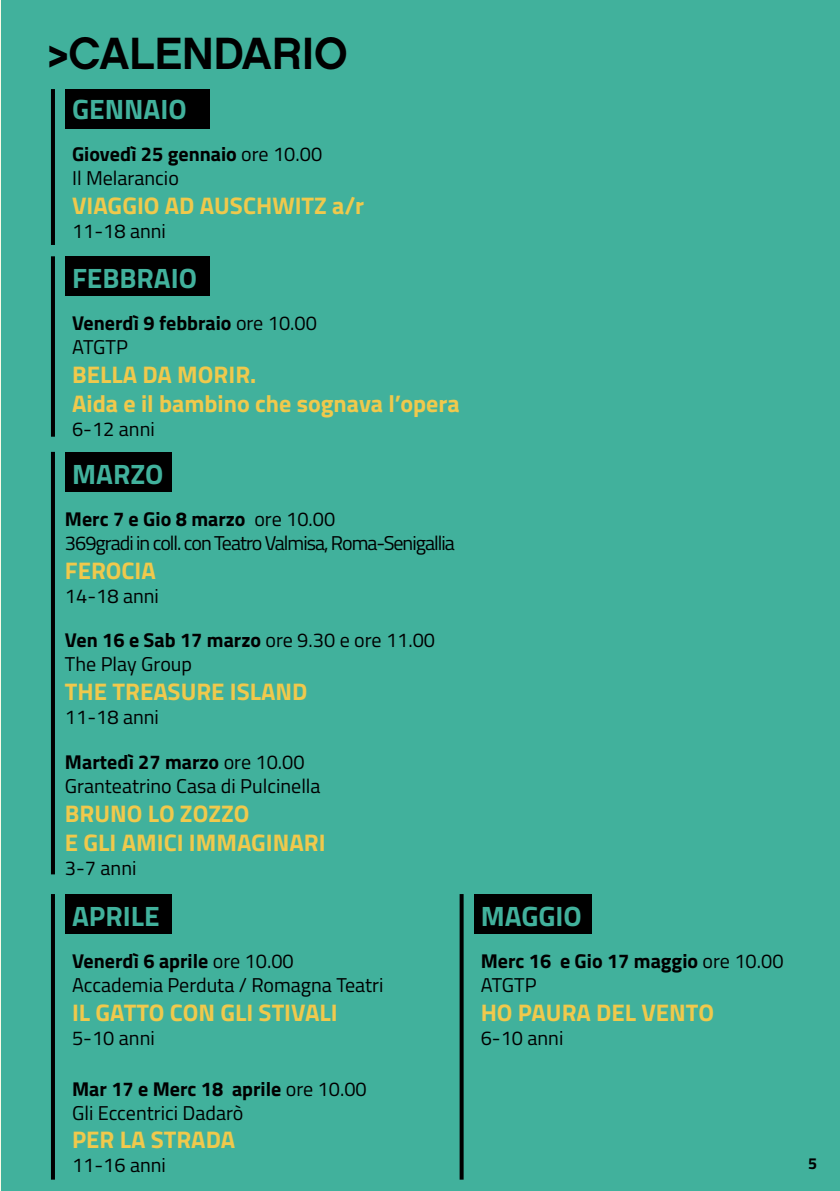
<style>
.page{position:relative;width:840px;height:1191px;background:#fff}
.page>*{position:absolute;margin:0;border:0;box-sizing:border-box;transform-origin:0 0}
.t1{font:45px "Chalet New York Nineteen Sixty";color:#000}
.t2{font:700 28px "Titillium Web";color:#41b19c}
.t3{font:700 24px/28.8px "Titillium Web";color:#f0c94c}
.t4{font:20px/24px "Titillium Web";color:#000}
.t5{font:20px/24px "Titillium Web";letter-spacing:-.05em;color:#000}
.t6{font:700 20px/24px "Titillium Web";color:#000}
.t7{font:700 16px "Titillium Web";color:#000}
.s1{font-weight:700}
.s2{font-weight:400}
</style>
<div class="page">
<div style="left:0;top:0;width:839px;height:1191px;background:#41b19c"></div>
<hr style="left:0;top:0;width:1px;height:1191px;background:#fbfae6">
<hr style="left:51px;top:452px;width:4px;height:422px;background:#000">
<hr style="left:51px;top:89px;width:4px;height:156px;background:#000">
<hr style="left:51px;top:256px;width:4px;height:181px;background:#000">
<hr style="left:51px;top:894px;width:4px;height:285px;background:#000">
<svg style="left:459px;top:894px;width:4px;height:285px"></svg>
<div style="left:65px;top:89px;width:144px;height:40px;background:#000"></div>
<div style="left:65px;top:256px;width:144px;height:40px;background:#000"></div>
<div style="left:65px;top:452px;width:106px;height:39px;background:#000"></div>
<div style="left:65px;top:894px;width:106px;height:39px;background:#000"></div>
<div style="left:473px;top:894px;width:118px;height:39px;background:#000"></div>
<h1 class="t1" style="left:48px;top:25px;width:301px">&gt;CALENDARIO</h1>
<h2 class="t2" style="left:72px;top:88px;width:116px">GENNAIO</h2>
<p class="t4" style="left:72px;top:141px;width:251px"><span class="s1">Giovedì 25 gennaio</span> ore 10.00<br>Il Melarancio</p>
<p class="t3" style="left:72px;top:190px;width:293px">VIAGGIO AD AUSCHWITZ a/r</p>
<p class="t4" style="left:72px;top:218px;width:95px">11-18 anni</p>
<h2 class="t2" style="left:72px;top:257px;width:126px">FEBBRAIO</h2>
<p class="t6" style="left:72px;top:310px;width:246px">Venerdì 9 febbraio <span class="s2">ore 10.00<br>ATGTP</span></p>
<p class="t3" style="left:72px;top:359px;width:389px">BELLA DA MORIR.<br>Aida e il bambino che sognava l’opera</p>
<p class="t4" style="left:72px;top:416px;width:84px">6-12 anni</p>
<h2 class="t2" style="left:72px;top:452px;width:93px">MARZO</h2>
<p class="t5" style="left:65px;top:506px;width:391px"><span class="s1">Merc 7 e Gio 8 marzo</span> ore 10.00<br>369gradi in coll. con Teatro Valmisa, Roma-Senigallia</p>
<p class="t3" style="left:65px;top:554px;width:92px">FEROCIA</p>
<p class="t4" style="left:65px;top:582px;width:95px">14-18 anni</p>
<p class="t4" style="left:65px;top:627px;width:371px"><span class="s1">Ven 16 e Sab 17 marzo</span> ore 9.30 e ore 11.00<br>The Play Group</p>
<p class="t3" style="left:65px;top:675px;width:244px">THE TREASURE ISLAND</p>
<p class="t4" style="left:65px;top:703px;width:95px">11-18 anni</p>
<p class="t4" style="left:65px;top:749px;width:257px"><span class="s1">Martedì 27 marzo</span> ore 10.00<br>Granteatrino Casa di Pulcinella</p>
<p class="t3" style="left:65px;top:798px;width:262px">BRUNO LO ZOZZO<br>E GLI AMICI IMMAGINARI</p>
<p class="t4" style="left:65px;top:854px;width:73px">3-7 anni</p>
<h2 class="t2" style="left:72px;top:894px;width:89px">APRILE</h2>
<h2 class="t2" style="left:480px;top:894px;width:103px">MAGGIO</h2>
<p class="t4" style="left:72px;top:948px;width:313px"><span class="s1">Venerdì 6 aprile</span> ore 10.00<br>Accademia Perduta / Romagna Teatri</p>
<p class="t3" style="left:72px;top:996px;width:267px">IL GATTO CON GLI STIVALI</p>
<p class="t4" style="left:72px;top:1024px;width:84px">5-10 anni</p>
<p class="t4" style="left:72px;top:1075px;width:296px"><span class="s1">Mar 17 e Merc 18 aprile</span> ore 10.00<br>Gli Eccentrici Dadarò</p>
<p class="t3" style="left:72px;top:1124px;width:164px">PER LA STRADA</p>
<p class="t4" style="left:72px;top:1152px;width:95px">11-16 anni</p>
<p class="t6" style="left:480px;top:948px;width:304px">Merc 16 e Gio 17 maggio <span class="s2">ore 10.00<br>ATGTP</span></p>
<p class="t3" style="left:480px;top:996px;width:235px">HO PAURA DEL VENTO</p>
<p class="t4" style="left:480px;top:1024px;width:84px">6-10 anni</p>
<p class="t7" style="left:807px;top:1151px;width:10px">5</p>
</div>
